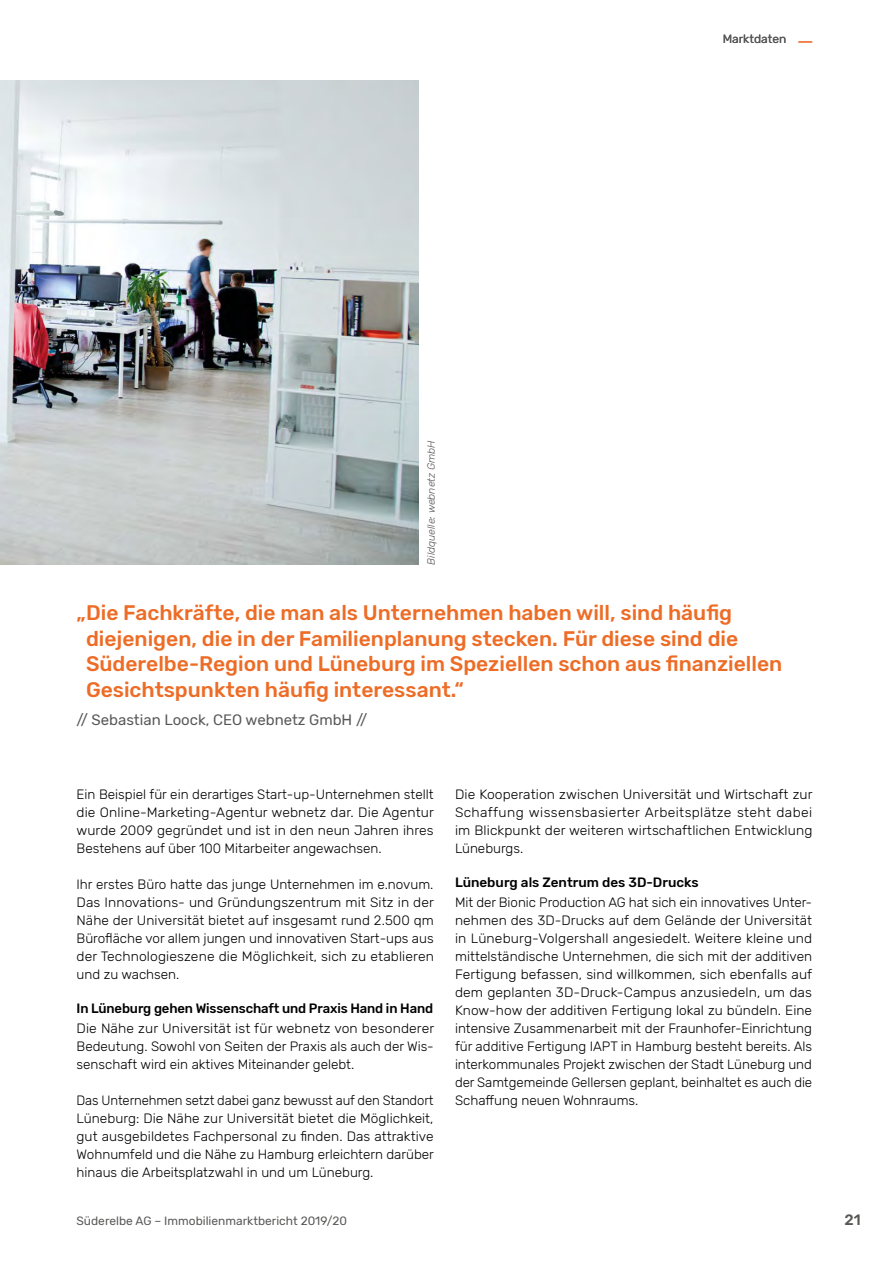
<style>
.page{position:relative;width:893px;height:1263px;background:#fff}
.page>*{position:absolute;margin:0;border:0;box-sizing:border-box;transform-origin:0 0}
.t1{font:500 21px/25.5px "Rubik";color:#ed6c26}
.t2{font:15px "Rubik";color:#575756}
.t3{font:500 15px "Rubik";color:#575756}
.t4{font:300 13.5px/18px "Rubik";color:#000;text-align:justify}
.t5{font:500 13.5px "Rubik";letter-spacing:-.01em;color:#000}
.t6{font:12px "Rubik";color:#575756}
.t7{font:italic 300 10.5px "Rubik";color:#575756}
</style>
<div class="page">
<svg style="left:798px;top:41px;width:14px;height:2px"></svg>
<img style="left:0;top:81px;width:419px;height:484px">
<p class="t7" style="left:425px;top:565px;width:126px;rotate:-90deg">Bildquelle: webnetz GmbH</p>
<p class="t6" style="left:723px;top:32px;width:65px">Marktdaten</p>
<p class="t1" style="left:86px;top:601px;width:698px;text-indent:-9px">„Die Fachkräfte, die man als Unternehmen haben will, sind häufig diejenigen, die in der Familienplanung stecken. Für diese sind die Süderelbe-Region und Lüneburg im Speziellen schon aus finanziellen Gesichtspunkten häufig interessant.“</p>
<p class="t2" style="left:77px;top:711px;width:292px">// Sebastian Loock, CEO webnetz GmbH //</p>
<p class="t4" style="left:77px;top:785px;width:359px">Ein Beispiel für ein derartiges Start-up-Unternehmen stellt die Online-Marketing-Agentur webnetz dar. Die Agentur wurde 2009 gegründet und ist in den neun Jahren ihres Bestehens auf über 100 Mitarbeiter angewachsen.</p>
<p class="t4" style="left:77px;top:875px;width:359px">Ihr erstes Büro hatte das junge Unternehmen im e.novum.<br>Das Innovations- und Gründungszentrum mit Sitz in der Nähe der Universität bietet auf insgesamt rund 2.500 qm Bürofläche vor allem jungen und innovativen Start-ups aus der Technologieszene die Möglichkeit, sich zu etablieren und zu wachsen.</p>
<p class="t5" style="left:77px;top:1001px;width:358px">In Lüneburg gehen Wissenschaft und Praxis Hand in Hand</p>
<p class="t4" style="left:77px;top:1019px;width:359px">Die Nähe zur Universität ist für webnetz von besonderer Bedeutung. Sowohl von Seiten der Praxis als auch der Wis&shy;senschaft wird ein aktives Miteinander gelebt.</p>
<p class="t4" style="left:77px;top:1091px;width:359px">Das Unternehmen setzt dabei ganz bewusst auf den Standort Lüneburg: Die Nähe zur Universität bietet die Möglichkeit, gut ausgebildetes Fachpersonal zu finden. Das attraktive Wohnumfeld und die Nähe zu Hamburg erleichtern darüber hinaus die Arbeitsplatzwahl in und um Lüneburg.</p>
<p class="t4" style="left:455px;top:785px;width:359px">Die Kooperation zwischen Universität und Wirtschaft zur Schaffung wissensbasierter Arbeitsplätze steht dabei im Blickpunkt der weiteren wirtschaftlichen Entwicklung Lüneburgs.</p>
<p class="t5" style="left:455px;top:875px;width:245px">Lüneburg als Zentrum des 3D-Drucks</p>
<p class="t4" style="left:455px;top:893px;width:359px">Mit der Bionic Production AG hat sich ein innovatives Unter&shy;nehmen des 3D-Drucks auf dem Gelände der Universität in Lüneburg-Volgershall angesiedelt. Weitere kleine und mittelständische Unternehmen, die sich mit der additiven Fertigung befassen, sind willkommen, sich ebenfalls auf dem geplanten 3D-Druck-Campus anzusiedeln, um das Know-how der additiven Fertigung lokal zu bündeln. Eine intensive Zusammenarbeit mit der Fraunhofer-Einrichtung für additive Fertigung IAPT in Hamburg besteht bereits. Als interkommunales Projekt zwischen der Stadt Lüneburg und der Samtgemeinde Gellersen geplant, beinhaltet es auch die Schaffung neuen Wohnraums.</p>
<p class="t6" style="left:77px;top:1214px;width:272px">Süderelbe AG – Immobilienmarktbericht 2019/20</p>
<p class="t3" style="left:844px;top:1211px;width:18px">21</p>
</div>
